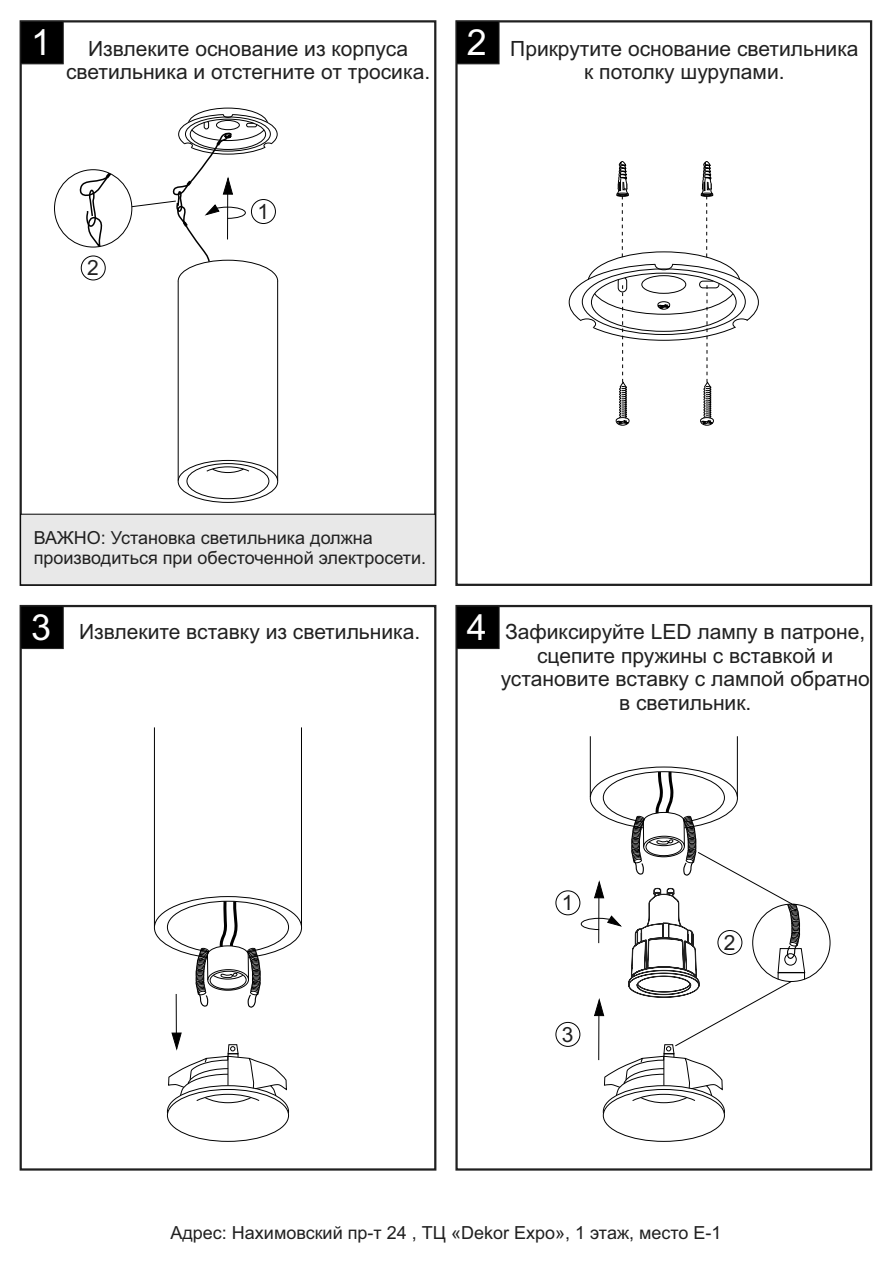
<style>
.page{position:relative;width:893px;height:1263px;background:#fff}
.page>*{position:absolute;margin:0;border:0;box-sizing:border-box;transform-origin:0 0}
.t1{font:36px "Arial";color:#fff}
.t2{font:21px/23.4px "Arial";color:#202020;text-align:center}
.t3{font:18px/20.1px "Arial";color:#202020}
</style>
<div class="page">
<div style="left:20px;top:21px;width:44px;height:43px;background:#000;border:1px solid #202020"></div>
<div style="left:20px;top:514px;width:416px;height:71px;background:#e8e8e8"></div>
<div style="left:455px;top:20px;width:417px;height:566px;border:2px solid #202020"></div>
<div style="left:456px;top:21px;width:43px;height:43px;background:#000;border:1px solid #202020"></div>
<div style="left:20px;top:605px;width:416px;height:565px;border:2px solid #202020"></div>
<div style="left:455px;top:605px;width:417px;height:565px;border:2px solid #202020"></div>
<div style="left:456px;top:606px;width:43px;height:43px;background:#000;border:1px solid #202020"></div>
<div style="left:20px;top:606px;width:44px;height:43px;background:#000;border:1px solid #202020"></div>
<hr style="left:176px;top:994px;width:1px;height:40px;background:#000">
<div style="left:81px;top:256px;width:25px;height:24px;border:1px solid #000;border-radius:50%"></div>
<div style="left:178px;top:460px;width:100px;height:43px;border:1px solid #000;border-radius:50%"></div>
<div style="left:187px;top:463px;width:82px;height:36px;border:1px solid #000;border-radius:50%"></div>
<svg style="left:206px;top:466px;width:44px;height:7px"></svg>
<hr style="left:178px;top:281px;width:1px;height:199px;background:#000">
<hr style="left:277px;top:281px;width:1px;height:199px;background:#000">
<svg style="left:78px;top:169px;width:36px;height:79px"></svg>
<svg style="left:131px;top:107px;width:147px;height:175px"></svg>
<svg style="left:568px;top:161px;width:191px;height:265px"></svg>
<hr style="left:154px;top:727px;width:1px;height:199px;background:#000">
<hr style="left:301px;top:727px;width:1px;height:199px;background:#000">
<svg style="left:167px;top:1032px;width:122px;height:82px"></svg>
<hr style="left:590px;top:736px;width:1px;height:61px;background:#000">
<hr style="left:737px;top:736px;width:1px;height:61px;background:#000">
<div style="left:555px;top:890px;width:25px;height:25px;border:1px solid #000;border-radius:50%"></div>
<svg style="left:154px;top:896px;width:148px;height:111px"></svg>
<svg style="left:580px;top:766px;width:225px;height:348px"></svg>
<div style="left:555px;top:1022px;width:25px;height:25px;border:1px solid #000;border-radius:50%"></div>
<h1 class="t1" style="left:31px;top:18px;width:22px">1</h1>
<h1 class="t1" style="left:467px;top:18px;width:22px">2</h1>
<p class="t2" style="left:66px;top:37px;width:366px">Извлеките основание из корпуса светильника и отстегните от тросика.</p>
<p class="t2" style="left:510px;top:37px;width:350px">Прикрутите основание светильника к потолку шурупами.</p>
<p class="t2" style="left:87px;top:256px;width:13px">2</p>
<p class="t2" style="left:257px;top:199px;width:13px">1</p>
<p class="t3" style="left:34px;top:528px;width:394px">ВАЖНО: Установка светильника должна производиться при обесточенной электросети.</p>
<h1 class="t1" style="left:31px;top:602px;width:22px">3</h1>
<h1 class="t1" style="left:467px;top:602px;width:22px">4</h1>
<p class="t2" style="left:79px;top:620px;width:343px">Извлеките вставку из светильника.</p>
<p class="t2" style="left:501px;top:620px;width:371px">Зафиксируйте LED лампу в патроне, сцепите пружины с вставкой и установите вставку с лампой обратно в светильник.</p>
<p class="t2" style="left:562px;top:891px;width:13px">1</p>
<p class="t2" style="left:562px;top:1022px;width:13px">3</p>
<p class="t2" style="left:724px;top:930px;width:13px">2</p>
<p class="t3" style="left:170px;top:1223px;width:553px">Адрес: Нахимовский пр-т 24 , ТЦ «Dekor Expo», 1 этаж, место E-1</p>
</div>
